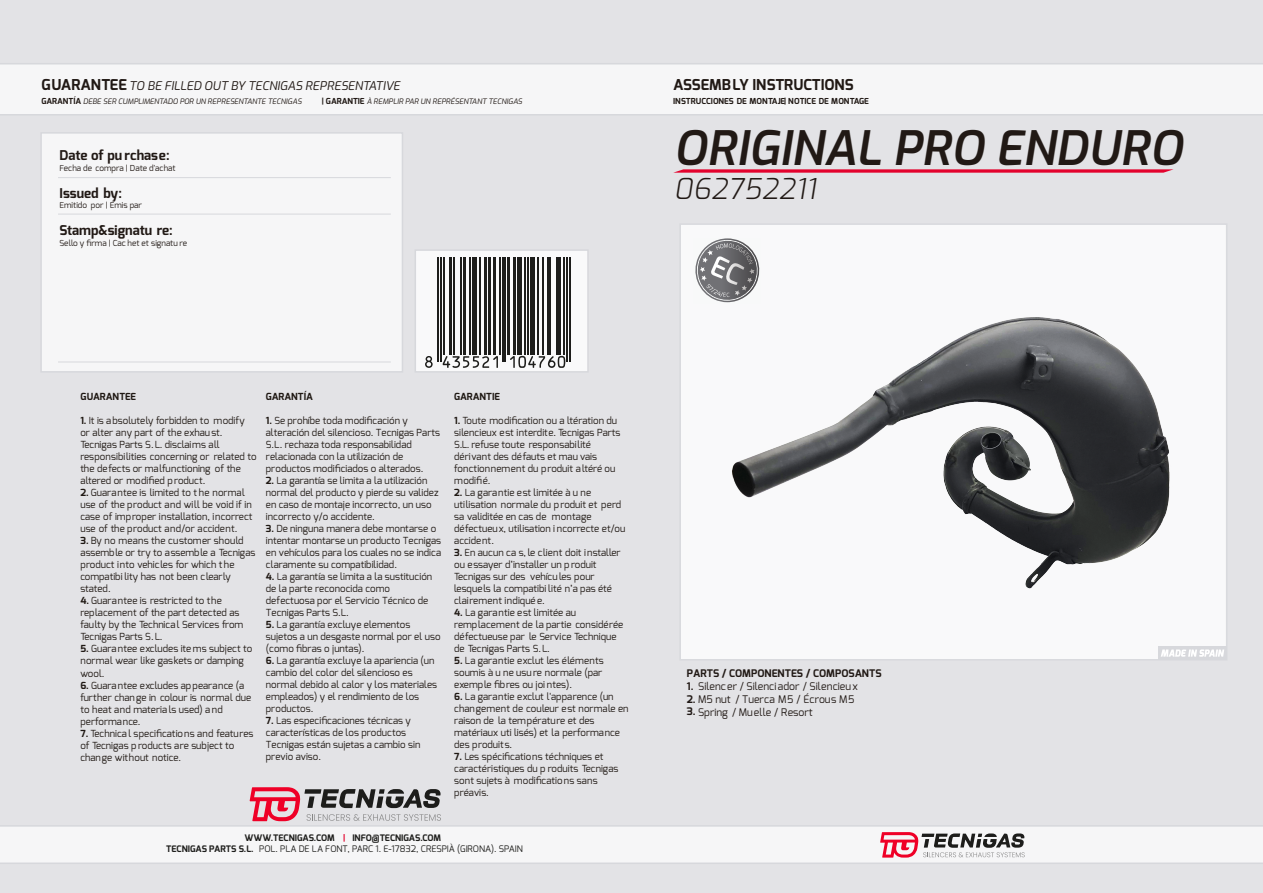
<style>
.page{position:relative;width:1263px;height:893px;background:#e3e3e6}
.page>*{position:absolute;margin:0;border:0;box-sizing:border-box;transform-origin:0 0}
.t1{font:italic 600 47.25px "Exo";color:#211915}
.t2{font:italic 300 28.65px "Exo";color:#211915}
.t3{font:700 15px "Exo";color:#211915}
.t4{font:700 13.5px "Exo";color:#211915}
.t5{font:italic 12px "Exo";color:#211915}
.t6{font:10.5px "Exo";color:#211915}
.t7{font:700 10.5px/12.9px "Exo";color:#211915}
.t8{font:9.75px/12px "Exo";color:#1f1813}
.t9{font:700 9.75px "Exo";color:#1f1813}
.t10{font:9px/10.8px "Exo";color:#1d1d1b;text-align:center}
.t11{font:8.25px "Exo";color:#211915}
.t12{font:700 8.25px "Exo";color:#211915}
.t13{font:italic 7.5px "Exo";color:#211915}
.s1{font-weight:700;font-style:normal;font-size:15px}
.s2{font-weight:700;font-style:normal;font-size:8.25px}
.s3{font-weight:700}
.s4{font-weight:700;color:#e3022d}
</style>
<div class="page">
<div style="left:0;top:826px;width:1263px;height:37px;background:#f6f6f7"></div>
<hr style="left:0;top:825px;width:1263px;height:1px;background:#d7d8dc">
<hr style="left:0;top:862px;width:1263px;height:2px;background:#d7d8dc">
<div style="left:0;top:63px;width:1263px;height:52px;background:#f6f6f7"></div>
<svg style="left:250px;top:787px;width:191px;height:34px"></svg>
<svg style="left:880px;top:832px;width:145px;height:25px"></svg>
<div style="left:680px;top:224px;width:547px;height:436px;background:#fff"></div>
<div style="left:679px;top:223px;width:549px;height:437px;border:2px solid #d7d8dc"></div>
<div style="left:1158px;top:646px;width:69px;height:14px;background:#d7d8dc"></div>
<svg style="left:1161px;top:649px;width:63px;height:8px"></svg>
<div style="left:41px;top:133px;width:361px;height:239px;background:#f6f6f7"></div>
<hr style="left:58px;top:214px;width:333px;height:1px;background:#d7d8dc">
<hr style="left:58px;top:177px;width:333px;height:1px;background:#d7d8dc">
<hr style="left:58px;top:362px;width:333px;height:1px;background:#d7d8dc">
<div style="left:415px;top:250px;width:173px;height:122px;background:#fff"></div>
<div style="left:40px;top:132px;width:363px;height:241px;border:2px solid #d7d8dc"></div>
<div style="left:415px;top:249px;width:174px;height:124px;border:2px solid #d7d8dc"></div>
<svg style="left:695px;top:238px;width:65px;height:65px"></svg>
<svg style="left:673px;top:169px;width:501px;height:4px;background:#e32c50"></svg>
<img style="left:732px;top:318px;width:438px;height:271px">
<svg style="left:425px;top:356px;width:8px;height:12px"></svg>
<hr style="left:437px;top:257px;width:2px;height:104px;background:#1d1d1b">
<hr style="left:440px;top:257px;width:2px;height:104px;background:#1d1d1b">
<hr style="left:443px;top:257px;width:1px;height:97px;background:#1d1d1b">
<hr style="left:449px;top:257px;width:2px;height:97px;background:#1d1d1b">
<hr style="left:453px;top:257px;width:1px;height:97px;background:#1d1d1b">
<hr style="left:460px;top:257px;width:1px;height:97px;background:#1d1d1b">
<hr style="left:463px;top:257px;width:2px;height:97px;background:#1d1d1b">
<hr style="left:470px;top:257px;width:1px;height:97px;background:#1d1d1b">
<div style="left:472px;top:257px;width:5px;height:97px;background:#1d1d1b"></div>
<hr style="left:479px;top:257px;width:2px;height:97px;background:#1d1d1b">
<hr style="left:484px;top:257px;width:2px;height:97px;background:#1d1d1b">
<hr style="left:488px;top:257px;width:3px;height:97px;background:#1d1d1b">
<svg style="left:443px;top:356px;width:55px;height:12px"></svg>
<hr style="left:494px;top:257px;width:2px;height:97px;background:#1d1d1b">
<hr style="left:499px;top:257px;width:2px;height:97px;background:#1d1d1b">
<hr style="left:502px;top:257px;width:1px;height:104px;background:#1d1d1b">
<hr style="left:505px;top:257px;width:1px;height:104px;background:#1d1d1b">
<hr style="left:508px;top:257px;width:2px;height:97px;background:#1d1d1b">
<hr style="left:513px;top:257px;width:3px;height:97px;background:#1d1d1b">
<div style="left:517px;top:257px;width:5px;height:97px;background:#1d1d1b"></div>
<hr style="left:524px;top:257px;width:2px;height:97px;background:#1d1d1b">
<hr style="left:527px;top:257px;width:2px;height:97px;background:#1d1d1b">
<hr style="left:530px;top:257px;width:4px;height:97px;background:#1d1d1b">
<hr style="left:537px;top:257px;width:1px;height:97px;background:#1d1d1b">
<hr style="left:543px;top:257px;width:1px;height:97px;background:#1d1d1b">
<hr style="left:547px;top:257px;width:1px;height:97px;background:#1d1d1b">
<hr style="left:550px;top:257px;width:1px;height:97px;background:#1d1d1b">
<svg style="left:510px;top:356px;width:55px;height:12px"></svg>
<hr style="left:557px;top:257px;width:4px;height:97px;background:#1d1d1b">
<hr style="left:564px;top:257px;width:1px;height:97px;background:#1d1d1b">
<hr style="left:566px;top:257px;width:2px;height:104px;background:#1d1d1b">
<hr style="left:569px;top:257px;width:2px;height:104px;background:#1d1d1b">
<p class="t5" style="left:41px;top:76px;width:360px"><span class="s1">GUARANTEE</span> TO BE FILLED OUT BY TECNIGAS REPRESENTATIVE</p>
<p class="t13" style="left:41px;top:95px;width:262px"><span class="s2">GARANTÍA</span> DEBE SER CUMPLIMENTADO POR UN REPRESENTANTE TECNIGAS</p>
<p class="t13" style="left:322px;top:95px;width:202px"><span class="s2">| GARANTIE</span> À REMPLIR PAR UN REPRÉSENTANT TECNIGAS</p>
<h3 class="t4" style="left:60px;top:147px;width:112px">Date of pu rchase:</h3>
<p class="t11" style="left:60px;top:163px;width:118px">Fecha de compra | Date d'achat</p>
<h3 class="t4" style="left:60px;top:184px;width:64px">Issued by:</h3>
<p class="t11" style="left:60px;top:200px;width:84px">Emitido por | Émis par</p>
<h3 class="t4" style="left:60px;top:222px;width:115px">Stamp&amp;signatu re:</h3>
<p class="t11" style="left:60px;top:238px;width:129px">Sello y firma | Cac het et signatu re</p>
<h3 class="t3" style="left:673px;top:74px;width:182px">ASSEMBLY INSTRUCTIONS</h3>
<p class="t12" style="left:673px;top:95px;width:197px">INSTRUCCIONES DE MONTAJE | NOTICE DE MONTAGE</p>
<h1 class="t1" style="left:674px;top:113px;width:510px">ORIGINAL PRO ENDURO</h1>
<h2 class="t2" style="left:674px;top:167px;width:143px">062752211</h2>
<p class="t9" style="left:80px;top:391px;width:57px">GUARANTEE</p>
<p class="t8" style="left:80px;top:415px;width:178px"><span class="s3">1.</span> It is absolutely forbidden to modify or alter any part of the exhau st.<br>Tecnigas Parts S.L. disclaims all responsibilities concerning or related to the defects or malfunctioning of the altered or modified p roduct.</p>
<p class="t8" style="left:80px;top:487px;width:174px"><span class="s3">2.</span> Guarantee is limited to t he normal use of the product and will be void if in case of improper installation, incorrect use of the product and/or accident.</p>
<p class="t8" style="left:80px;top:535px;width:176px"><span class="s3">3.</span> By no means the customer should assemble or try to assemble a Tecnigas product into vehicles for which the compatibi lity has not been clearly stated.</p>
<p class="t8" style="left:80px;top:595px;width:165px"><span class="s3">4.</span> Guarantee is restricted to the replacement of the part detected as faulty by the Technica l Services from<br>Tecnigas Parts S.L.</p>
<p class="t8" style="left:80px;top:643px;width:173px"><span class="s3">5.</span> Guarantee excludes items subject to normal wear like gaskets or damping wool.</p>
<p class="t8" style="left:80px;top:679px;width:172px"><span class="s3">6.</span> Guarantee excludes ap pearance (a further change in colour is normal due to heat and materia ls used) a nd performance.</p>
<p class="t8" style="left:80px;top:727px;width:175px"><span class="s3">7.</span> Technica l specifications and features of Tecnigas p roducts are subject to change without notice.</p>
<p class="t9" style="left:266px;top:390px;width:48px">GARANTÍA</p>
<p class="t8" style="left:266px;top:414px;width:176px"><span class="s3">1.</span> Se prohíbe toda modificación y alteración del silencioso. Tecnigas Parts S.L. rechaza toda responsabilidad relacionada con la utilización de productos modificiados o alterados.</p>
<p class="t8" style="left:266px;top:474px;width:174px"><span class="s3">2.</span> La garantía se limita a la utilización normal del producto y pierde su validez en caso de montaje incorrecto, un uso incorrecto y/o accidente.</p>
<p class="t8" style="left:266px;top:522px;width:177px"><span class="s3">3.</span> De ninguna manera debe montarse o intentar montarse un producto Tecnigas en vehículos para los cuales no se indica claramente su compatibilidad.</p>
<p class="t8" style="left:266px;top:570px;width:168px"><span class="s3">4.</span> La garantía se limita a la sustitución de la parte reconocida como defectuosa por el Servicio Técnico de<br>Tecnigas Parts S.L.</p>
<p class="t8" style="left:266px;top:618px;width:176px"><span class="s3">5.</span> La garantía excluye elementos sujetos a un desgaste normal por el uso (como fibras o juntas).</p>
<p class="t8" style="left:266px;top:654px;width:173px"><span class="s3">6.</span> La garantía excluye la apariencia (un cambio del color del silencioso es normal debido al calor y los materiales empleados) y el rendimiento de los productos.</p>
<p class="t8" style="left:266px;top:714px;width:156px"><span class="s3">7.</span> Las especificaciones técnicas y características de los productos<br>Tecnigas están sujetas a cambio sin previo aviso.</p>
<p class="t9" style="left:454px;top:390px;width:47px">GARANTIE</p>
<p class="t8" style="left:454px;top:415px;width:168px"><span class="s3">1.</span> Toute modification ou a ltération du silencieux est interdite. Tecnigas Parts<br>S.L. refuse toute responsabilité dérivant des défauts et mau vais fonctionnement du produit a ltéré ou modifié.</p>
<p class="t8" style="left:454px;top:487px;width:173px"><span class="s3">2.</span> La garantie est limitée à u ne utilisation normale du p roduit et perd sa validitée en cas de montage défectueux, utilisation i ncorrecte et/ou accident.</p>
<p class="t8" style="left:454px;top:547px;width:168px"><span class="s3">3.</span> En aucun ca s, le client doit installer ou essayer d’installer un p roduit Tecnigas sur des vehícules pour lesquels la compatibi lité n’a pas été clairement indiqué e.</p>
<p class="t8" style="left:454px;top:607px;width:171px"><span class="s3">4.</span> La garantie est limitée au remplacement de la partie considérée défectueuse par le Service Technique de Tecnigas Parts S.L.</p>
<p class="t8" style="left:454px;top:655px;width:151px"><span class="s3">5.</span> La garantie exclut les éléments soumis à u ne usure normale (par exemple fibres ou joi ntes).</p>
<p class="t8" style="left:454px;top:691px;width:176px"><span class="s3">6.</span> La garantie exclut l'apparence (un changement de couleur est normale en raison de la température et des matériaux uti lisés) et la performance des produits.</p>
<p class="t8" style="left:454px;top:751px;width:166px"><span class="s3">7.</span> Les spécifications téchniques et caractéristiques du p roduits Tecnigas sont sujets à modifications sans préavis.</p>
<p class="t10" style="left:166px;top:832px;width:358px"><span class="s3">WWW.TECNIGAS.COM</span> <span class="s4">|</span> <span class="s3">INFO@TECNIGAS.COM<br>TECNIGAS PARTS S.L.</span> POL. PLA DE LA FONT, PARC 1. E-17832, CRESPIÀ (GIRONA). SPAIN</p>
<p class="t7" style="left:687px;top:667px;width:196px">PARTS / COMPONENTES / COMPOSANTS<br>1.</p>
<p class="t6" style="left:687px;top:692px;width:169px"><span class="s3">2.</span> M5 nut / Tuerca M5 / Écrous M5</p>
<p class="t6" style="left:687px;top:705px;width:128px"><span class="s3">3.</span> Spring / Muelle / Resort</p>
<p class="t6" style="left:698px;top:679px;width:161px">Silencer / Silenciador / Silencieux</p>
</div>
